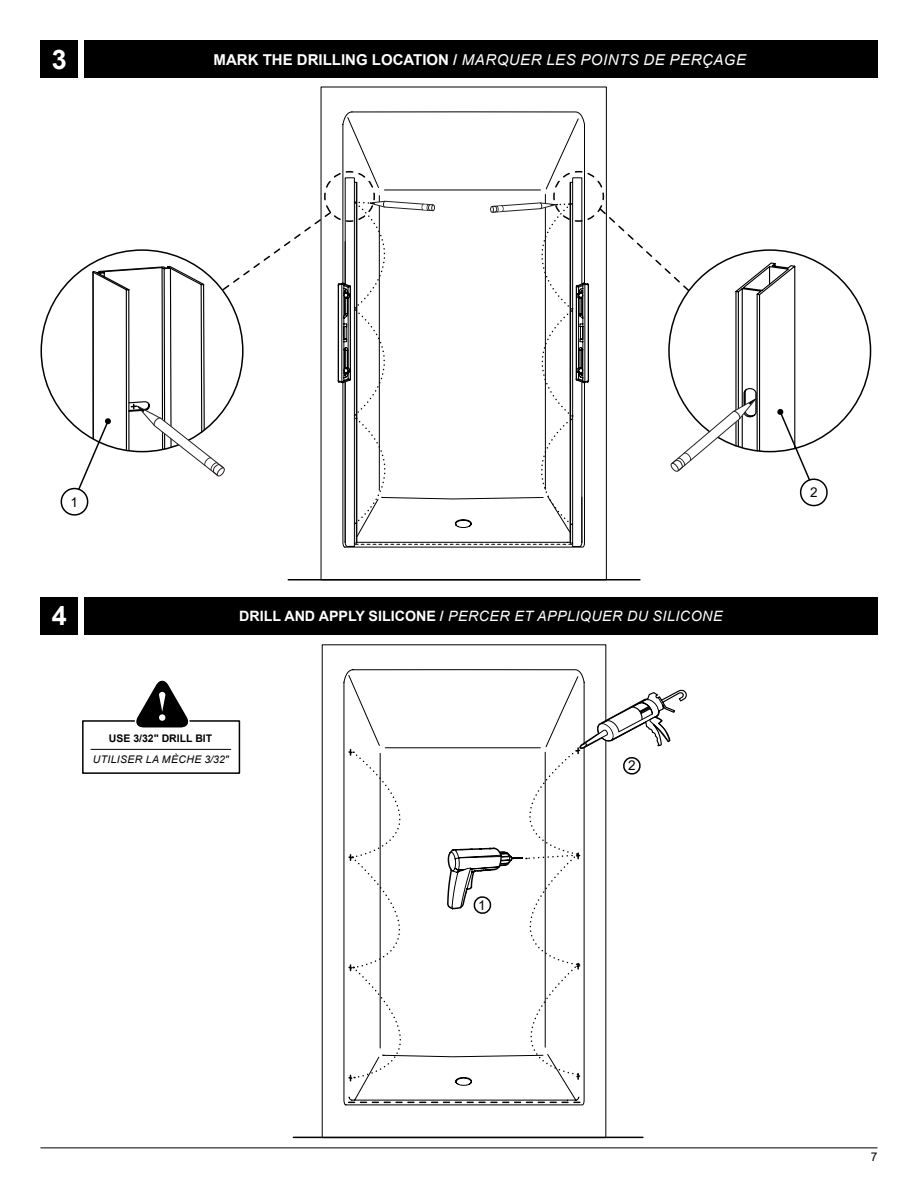
<style>
.page{position:relative;width:918px;height:1188px;background:#fff}
.page>*{position:absolute;margin:0;border:0;box-sizing:border-box;transform-origin:0 0}
.t1{font:700 27px "Arial";color:#fff}
.t2{font:italic 15px "Arial";letter-spacing:.035em;color:#fff}
.t3{font:italic 14.25px "Arial";letter-spacing:.035em;color:#fff}
.t4{font:13.5px "Arial";color:#000}
.t5{font:12px "Arial";color:#000}
.t6{font:italic 10.5px "Arial";letter-spacing:.035em;color:#000}
.t7{font:700 10.5px "Arial";color:#000}
.s1{font-weight:700;font-style:normal}
</style>
<div class="page">
<hr style="left:40px;top:1148px;width:838px;height:1px;background:#000">
<div style="left:84px;top:40px;width:794px;height:38px;background:#000"></div>
<div style="left:84px;top:597px;width:794px;height:38px;background:#000"></div>
<div style="left:40px;top:40px;width:38px;height:38px;background:#000"></div>
<div style="left:40px;top:597px;width:38px;height:38px;background:#000"></div>
<svg style="left:322px;top:644px;width:284px;height:493px"></svg>
<svg style="left:349px;top:1102px;width:231px;height:1px"></svg>
<hr style="left:293px;top:1137px;width:350px;height:1px;background:#000">
<svg style="left:347px;top:689px;width:340px;height:392px"></svg>
<div style="left:82px;top:720px;width:158px;height:54px;background:#fff;border:2px solid #000101"></div>
<hr style="left:91px;top:749px;width:140px;height:1px;background:#000101">
<svg style="left:131px;top:680px;width:60px;height:48px"></svg>
<div style="left:159px;top:714px;width:6px;height:7px;background:#fff;border-radius:50%"></div>
<svg style="left:320px;top:86px;width:287px;height:495px"></svg>
<hr style="left:288px;top:579px;width:352px;height:1px;background:#000">
<svg style="left:57px;top:170px;width:774px;height:377px"></svg>
<h1 class="t1" style="left:52px;top:41px;width:17px">3</h1>
<p class="t2" style="left:214px;top:50px;width:534px"><span class="s1">MARK THE DRILLING LOCATION /</span> MARQUER LES POINTS DE PERÇAGE</p>
<p class="t4" style="left:71px;top:493px;width:9px">1</p>
<h1 class="t1" style="left:52px;top:597px;width:17px">4</h1>
<p class="t3" style="left:239px;top:607px;width:485px"><span class="s1">DRILL AND APPLY SILICONE /</span> PERCER ET APPLIQUER DU SILICONE</p>
<p class="t7" style="left:109px;top:731px;width:105px">USE 3/32" DRILL BIT</p>
<p class="t6" style="left:93px;top:753px;width:137px">UTILISER LA MÈCHE 3/32"</p>
<p class="t4" style="left:478px;top:896px;width:9px">1</p>
<p class="t4" style="left:628px;top:756px;width:9px">2</p>
<p class="t4" style="left:810px;top:483px;width:9px">2</p>
<p class="t5" style="left:871px;top:1149px;width:8px">7</p>
</div>
